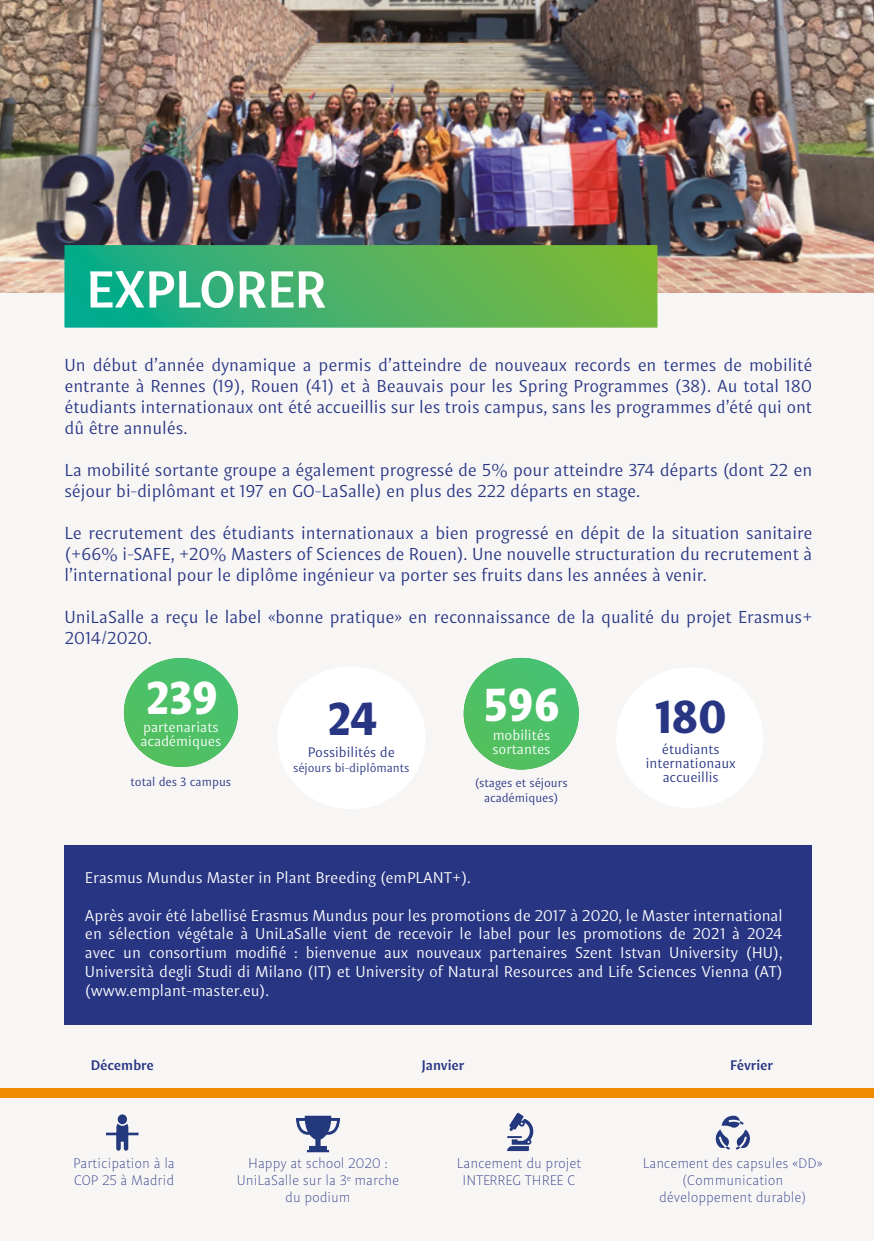
<style>
.page{position:relative;width:874px;height:1241px;background:#fff}
.page>*{position:absolute;margin:0;border:0;box-sizing:border-box;transform-origin:0 0}
.t1{font:700 52.5px "Indivisa Text Sans";letter-spacing:-.015em;color:#fff}
.t2{font:900 46.73px "Indivisa Text Sans";letter-spacing:-.01em;color:#fff;scale:.93 1}
.t3{font:900 46.73px "Indivisa Text Sans";color:#283583;scale:.93 1}
.t4{font:17.5px/21px "Indivisa Text Sans";letter-spacing:-.005em;color:#283583;text-align:justify}
.t5{font:15.75px/18.9px "Indivisa Text Sans";letter-spacing:-.005em;color:#fff;text-align:justify}
.t6{font:14.17px/14px "Indivisa Text Sans";color:#fff}
.t7{font:300 14px/16.8px "Indivisa Text Sans";letter-spacing:-.005em;color:#283583;text-align:center}
.t8{font:14px/14px "Indivisa Text Sans";color:#283583;text-align:center}
.t9{font:700 14px "Indivisa Text Sans";color:#283583}
.t10{font:12.25px/14.7px "Indivisa Text Sans";letter-spacing:-.005em;color:#283583;text-align:center}
</style>
<div class="page">
<img style="left:873px;top:0;width:1px;height:293px">
<div style="left:0;top:0;width:873px;height:1240px;background:#f7f6f5"></div>
<div style="left:64px;top:844px;width:747px;height:180px;background:#283583"></div>
<div style="left:0;top:1087px;width:873px;height:10px;background:#f18c00"></div>
<img style="left:124px;top:658px;width:114px;height:108px">
<img style="left:463px;top:657px;width:115px;height:112px">
<div style="left:277px;top:666px;width:148px;height:143px;background:#fff;border-radius:50%"></div>
<div style="left:615px;top:667px;width:148px;height:141px;background:#fff;border-radius:50%"></div>
<div style="left:118px;top:1114px;width:9px;height:10px;background:#24387d;border-radius:50%"></div>
<svg style="left:106px;top:1123px;width:32px;height:27px"></svg>
<svg style="left:296px;top:1115px;width:44px;height:37px"></svg>
<svg style="left:507px;top:1112px;width:26px;height:38px"></svg>
<svg style="left:715px;top:1115px;width:35px;height:34px"></svg>
<img style="left:0;top:0;width:873px;height:293px">
<svg style="left:64px;top:245px;width:593px;height:82px;background:#49b162"></svg>
<h1 class="t1" style="left:86px;top:245px;width:241px">EXPLORER</h1>
<p class="t4" style="left:64px;top:353px;width:749px">Un début d’année dynamique a permis d’atteindre de nouveaux records en termes de mobilité entrante à Rennes (19), Rouen (41) et à Beauvais pour les Spring Programmes (38). Au total 180 étudiants internationaux ont été accueillis sur les trois campus, sans les programmes d’été qui ont dû être annulés.</p>
<p class="t4" style="left:64px;top:458px;width:749px">La mobilité sortante groupe a également progressé de 5% pour atteindre 374 départs (dont 22 en séjour bi-diplômant et 197 en GO-LaSalle) en plus des 222 départs en stage.</p>
<p class="t4" style="left:64px;top:521px;width:749px">Le recrutement des étudiants internationaux a bien progressé en dépit de la situation sanitaire (+66% i-SAFE, +20% Masters of Sciences de Rouen). Une nouvelle structuration du recrutement à l’international pour le diplôme ingénieur va porter ses fruits dans les années à venir.</p>
<p class="t4" style="left:64px;top:605px;width:749px">UniLaSalle a reçu le label «bonne pratique» en reconnaissance de la qualité du projet Erasmus+<br>2014/2020.</p>
<h2 class="t2" style="left:144px;top:656px;width:81px">239</h2>
<h2 class="t2" style="left:483px;top:663px;width:84px">596</h2>
<h2 class="t3" style="left:325px;top:677px;width:57px">24</h2>
<p class="t6" style="left:140px;top:719px;width:82px">partenariats académiques</p>
<p class="t6" style="left:492px;top:727px;width:60px">mobilités sortantes</p>
<p class="t8" style="left:308px;top:744px;width:88px">Possibilités de</p>
<p class="t10" style="left:293px;top:759px;width:118px">séjours bi-diplômants</p>
<p class="t10" style="left:130px;top:773px;width:102px">total des 3 campus</p>
<p class="t10" style="left:474px;top:774px;width:95px">(stages et séjours académiques)</p>
<h2 class="t3" style="left:655px;top:675px;width:78px">180</h2>
<p class="t8" style="left:645px;top:740px;width:91px">étudiants internationaux accueillis</p>
<p class="t5" style="left:85px;top:866px;width:387px">Erasmus Mundus Master in Plant Breeding (emPLANT+).</p>
<p class="t5" style="left:85px;top:904px;width:699px">Après avoir été labellisé Erasmus Mundus pour les promotions de 2017 à 2020, le Master international en sélection végétale à UniLaSalle vient de recevoir le label pour les promotions de 2021 à 2024 avec un consortium modifié : bienvenue aux nouveaux partenaires Szent Istvan University (HU), Università degli Studi di Milano (IT) et University of Natural Resources and Life Sciences Vienna (AT) (www.emplant-master.eu).</p>
<p class="t9" style="left:91px;top:1053px;width:64px">Décembre</p>
<p class="t9" style="left:421px;top:1053px;width:44px">Janvier</p>
<p class="t9" style="left:729px;top:1053px;width:45px">Février</p>
<p class="t7" style="left:73px;top:1154px;width:103px;text-align:left">Participation à la<br>COP 25 à Madrid</p>
<p class="t7" style="left:237px;top:1154px;width:164px">Happy at school 2020 :<br>UniLaSalle sur la 3<sup>e</sup> marche du podium</p>
<p class="t7" style="left:456px;top:1154px;width:126px">Lancement du projet<br>INTERREG THREE C</p>
<p class="t7" style="left:642px;top:1154px;width:182px">Lancement des capsules «DD» (Communication développement durable)</p>
</div>
